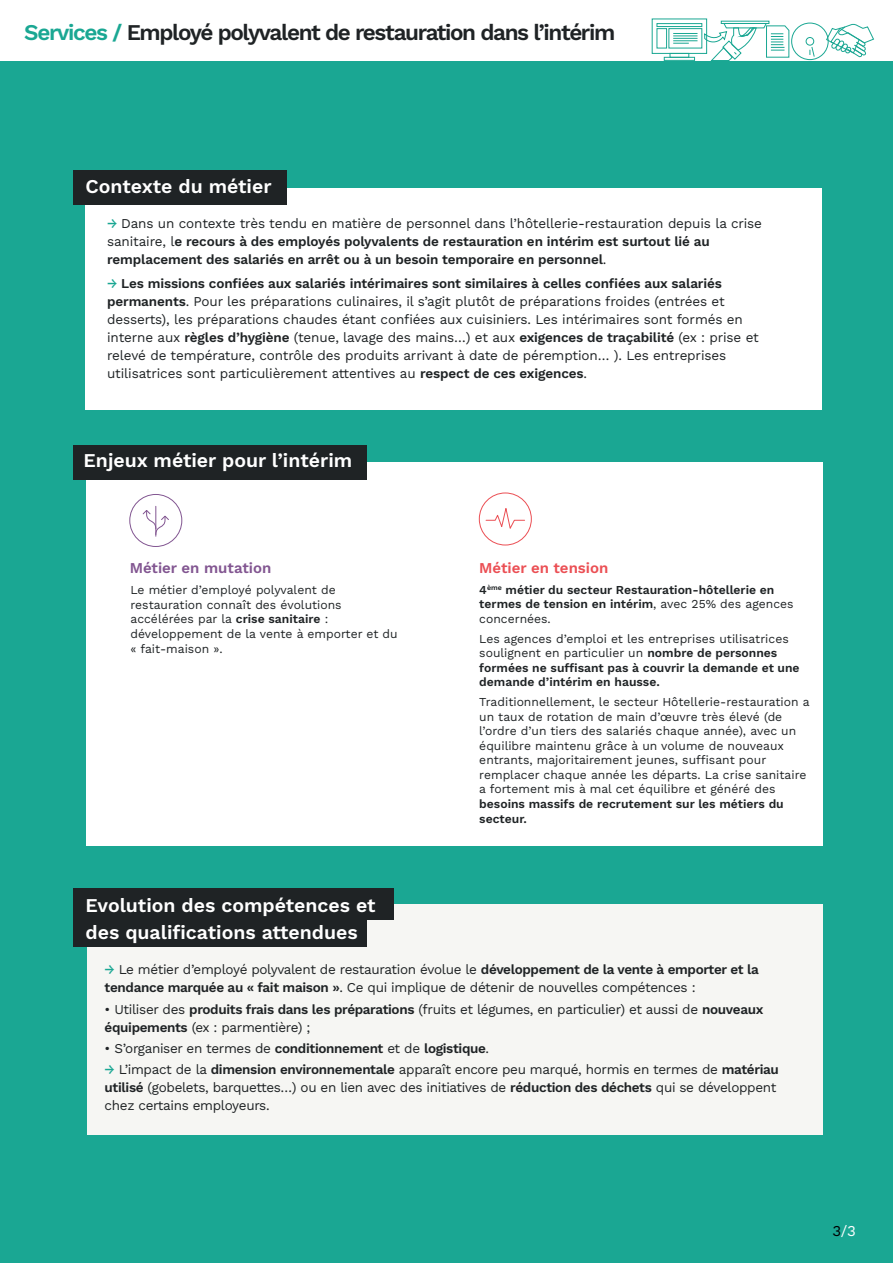
<style>
.page{position:relative;width:893px;height:1263px;background:#fff}
.page>*{position:absolute;margin:0;border:0;box-sizing:border-box;transform-origin:0 0}
.t1{font:600 22.5px "Work Sans";letter-spacing:-.06em;color:#1f2325}
.t2{font:600 19.5px/27px "Work Sans";color:#fff}
.t3{font:600 15px "Work Sans";color:#825691}
.t4{font:600 15px "Work Sans";color:#eb4f54}
.t5{font:15px "Work Sans";color:#fff}
.t6{font:13.5px/18px "Work Sans";letter-spacing:-.025em;color:#1f2325}
.t7{font:600 13.5px/18px "Work Sans";letter-spacing:-.01em;color:#1f2325}
.t8{font:12.15px/14.5px "Work Sans";color:#1f2325}
.t9{font:600 12.15px/14.5px "Work Sans";color:#1f2325}
.s1{color:#1aa793}
.s2{font-weight:500;color:#1aa793}
.s3{font-weight:400}
.s4{font-weight:600}
.s5{color:#000001}
</style>
<div class="page">
<div style="left:0;top:2px;width:893px;height:1261px;background:#1aa793"></div>
<div style="left:87px;top:904px;width:735px;height:231px;background:#f6f6f3"></div>
<div style="left:73px;top:889px;width:321px;height:31px;background:#1f2325"></div>
<div style="left:73px;top:919px;width:294px;height:27px;background:#1f2325"></div>
<div style="left:85px;top:188px;width:737px;height:222px;background:#fff"></div>
<div style="left:73px;top:171px;width:214px;height:34px;background:#1f2325"></div>
<div style="left:0;top:0;width:893px;height:61px;background:#fff"></div>
<div style="left:86px;top:462px;width:736px;height:383px;background:#fff"></div>
<div style="left:74px;top:446px;width:293px;height:34px;background:#1f2325"></div>
<div style="left:670px;top:53px;width:19px;height:5px;border:1px solid #1aa793"></div>
<div style="left:664px;top:57px;width:31px;height:4px;border:1px solid #1aa793"></div>
<div style="left:657px;top:23px;width:45px;height:4px;border:1px solid #1aa793"></div>
<div style="left:657px;top:28px;width:10px;height:20px;border:1px solid #1aa793"></div>
<div style="left:668px;top:28px;width:34px;height:20px;border:1px solid #1aa793"></div>
<svg style="left:673px;top:33px;width:24px;height:11px"></svg>
<svg style="left:704px;top:22px;width:170px;height:39px"></svg>
<div style="left:129px;top:494px;width:53px;height:53px;border:1px solid #825691;border-radius:50%"></div>
<hr style="left:155px;top:506px;width:1px;height:30px;background:#825691">
<svg style="left:142px;top:509px;width:27px;height:26px"></svg>
<div style="left:479px;top:492px;width:53px;height:53px;border:1px solid #eb4f54;border-radius:50%"></div>
<svg style="left:485px;top:508px;width:40px;height:21px"></svg>
<h1 class="t1" style="left:24px;top:15px;width:593px"><span class="s1">Services /</span> Employé polyvalent de restauration dans l’intérim</h1>
<h2 class="t2" style="left:86px;top:172px;width:188px">Contexte du métier</h2>
<p class="t7" style="left:107px;top:214px;width:656px"><span class="s2">→</span> <span class="s3">Dans un contexte très tendu en matière de personnel dans l’hôtellerie-restauration depuis la crise sanitaire, l</span>e recours à des employés polyvalents de restauration en intérim est surtout lié au remplacement des salariés en arrêt ou à un besoin temporaire en personnel<span class="s3">.</span></p>
<p class="t6" style="left:107px;top:273px;width:653px"><span class="s2">→</span> <span class="s4">Les missions confiées aux salariés intérimaires sont similaires à celles confiées aux salariés permanents</span>. Pour les préparations culinaires, il s’agit plutôt de préparations froides (entrées et desserts), les préparations chaudes étant confiées aux cuisiniers. Les intérimaires sont formés en interne aux <span class="s4">règles d’hygiène</span> (tenue, lavage des mains…) et aux <span class="s4">exigences de traçabilité</span> (ex : prise et relevé de température, contrôle des produits arrivant à date de péremption… ). Les entreprises utilisatrices sont particulièrement attentives au <span class="s4">respect de ces exigences</span>.</p>
<h2 class="t2" style="left:84px;top:446px;width:270px">Enjeux métier pour l’intérim</h2>
<p class="t3" style="left:130px;top:556px;width:143px">Métier en mutation</p>
<p class="t4" style="left:479px;top:556px;width:131px">Métier en tension</p>
<p class="t8" style="left:130px;top:582px;width:269px">Le métier d’employé polyvalent de restauration connaît des évolutions accélérées par la <span class="s4">crise sanitaire</span> : développement de la vente à emporter et du « fait-maison ».</p>
<p class="t9" style="left:479px;top:582px;width:316px">4<sup>ème</sup> métier du secteur Restauration-hôtellerie en termes de tension en intérim<span class="s3">, avec 25% des agences concernées.</span></p>
<p class="t9" style="left:479px;top:631px;width:322px"><span class="s3">Les agences d’emploi et les entreprises utilisatrices soulignent en particulier un</span> nombre de personnes formées ne suffisant pas à couvrir la demande et une demande d’intérim en hausse.</p>
<p class="t8" style="left:479px;top:694px;width:332px">Traditionnellement, le secteur Hôtellerie-restauration a un taux de rotation de main d’œuvre très élevé (de l’ordre d’un tiers des salariés chaque année), avec un équilibre maintenu grâce à un volume de nouveaux entrants, majoritairement jeunes, suffisant pour remplacer chaque année les départs. La crise sanitaire a fortement mis à mal cet équilibre et généré des</p>
<p class="t9" style="left:479px;top:796px;width:306px">besoins massifs de recrutement sur les métiers du secteur.</p>
<h2 class="t2" style="left:86px;top:891px;width:292px">Evolution des compétences et des qualifications attendues</h2>
<p class="t6" style="left:105px;top:960px;width:656px"><span class="s2">→</span> Le métier d’employé polyvalent de restauration évolue le <span class="s4">développement de la vente à emporter et la tendance marquée au « fait maison »</span>. Ce qui implique de détenir de nouvelles compétences :</p>
<p class="t6" style="left:105px;top:999px;width:660px">• Utiliser des <span class="s4">produits frais dans les préparations</span> (fruits et légumes, en particulier) et aussi de <span class="s4">nouveaux équipements</span> (ex : parmentière) ;</p>
<p class="t6" style="left:105px;top:1038px;width:386px">• S’organiser en termes de <span class="s4">conditionnement</span> et de <span class="s4">logistique</span>.</p>
<p class="t6" style="left:105px;top:1059px;width:676px"><span class="s2">→</span> L’impact de la <span class="s4">dimension environnementale</span> apparaît encore peu marqué, hormis en termes de <span class="s4">matériau utilisé</span> (gobelets, barquettes…) ou en lien avec des initiatives de <span class="s4">réduction des déchets</span> qui se développent chez certains employeurs.</p>
<p class="t5" style="left:832px;top:1220px;width:25px"><span class="s5">3</span>/3</p>
</div>
